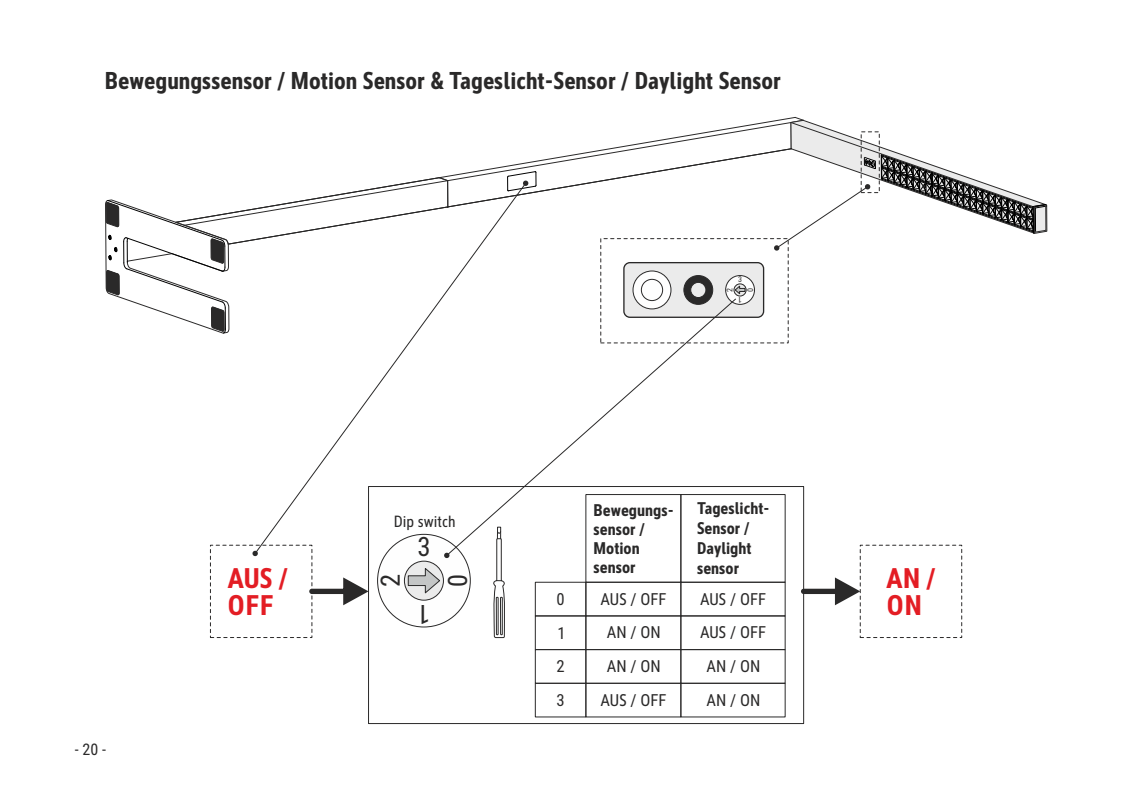
<style>
.page{position:relative;width:1121px;height:792px;background:#fff}
.page>*{position:absolute;margin:0;border:0;box-sizing:border-box;transform-origin:0 0}
.t1{font:700 condensed 27.9px/26.8px "MAUL";letter-spacing:.015em;color:#e31d24}
.t2{font:condensed 26.6px "MAUL";color:#2a2929}
.t3{font:700 condensed 23.9px "MAUL";color:#2a2929}
.t4{font:700 condensed 16.6px/19px "MAUL";color:#2a2929}
.t5{font:condensed 16.6px "MAUL";color:#2a2929}
.t6{font:condensed 16px "MAUL";color:#2a2929}
.t7{font:condensed 8px "MAUL";color:#2a2929}
</style>
<div class="page">
<svg style="left:404px;top:561px;width:39px;height:39px"></svg>
<div style="left:404px;top:561px;width:40px;height:40px;border:1px solid #2a2929;border-radius:50%"></div>
<svg style="left:408px;top:568px;width:32px;height:25px"></svg>
<div style="left:680px;top:494px;width:105px;height:89px;border:1px solid #2a2929"></div>
<svg style="left:493px;top:556px;width:12px;height:169px"></svg>
<div style="left:534px;top:582px;width:52px;height:34px;border:1px solid #2a2929"></div>
<div style="left:585px;top:582px;width:96px;height:34px;border:1px solid #2a2929"></div>
<div style="left:680px;top:582px;width:105px;height:34px;border:1px solid #2a2929"></div>
<div style="left:534px;top:615px;width:52px;height:35px;border:1px solid #2a2929"></div>
<div style="left:534px;top:649px;width:52px;height:35px;border:1px solid #2a2929"></div>
<div style="left:585px;top:649px;width:96px;height:35px;border:1px solid #2a2929"></div>
<div style="left:680px;top:649px;width:105px;height:35px;border:1px solid #2a2929"></div>
<div style="left:534px;top:683px;width:52px;height:34px;border:1px solid #2a2929"></div>
<div style="left:585px;top:683px;width:96px;height:34px;border:1px solid #2a2929"></div>
<div style="left:680px;top:683px;width:105px;height:34px;border:1px solid #2a2929"></div>
<div style="left:210px;top:545px;width:102px;height:93px;border:1px dashed #2a2929"></div>
<svg style="left:309px;top:577px;width:59px;height:28px"></svg>
<svg style="left:801px;top:577px;width:58px;height:28px"></svg>
<svg style="left:449px;top:334px;width:287px;height:222px"></svg>
<svg style="left:444px;top:554px;width:5px;height:4px"></svg>
<svg style="left:255px;top:334px;width:271px;height:220px"></svg>
<svg style="left:252px;top:551px;width:6px;height:5px"></svg>
<svg style="left:105px;top:117px;width:942px;height:217px"></svg>
<div style="left:859px;top:545px;width:102px;height:93px;border:1px dashed #2a2929"></div>
<p class="t3" style="left:105px;top:64px;width:677px">Bewegungssensor / Motion Sensor &amp; Tageslicht-Sensor / Daylight Sensor</p>
<p class="t7" style="left:737px;top:274px;width:5px">3</p>
<p class="t7" style="left:724px;top:292px;width:5px;rotate:-90deg">2</p>
<p class="t7" style="left:755px;top:288px;width:5px;rotate:90deg">0</p>
<p class="t6" style="left:75px;top:738px;width:33px">- 20 -</p>
<p class="t1" style="left:227px;top:563px;width:62px">AUS /<br>OFF</p>
<p class="t6" style="left:394px;top:510px;width:63px">Dip switch</p>
<p class="t2" style="left:417px;top:528px;width:15px">3</p>
<p class="t2" style="left:371px;top:587px;width:15px;rotate:-90deg">2</p>
<p class="t2" style="left:476px;top:574px;width:15px;rotate:90deg">0</p>
<p class="t2" style="left:430px;top:633px;width:15px;rotate:-180deg">1</p>
<p class="t7" style="left:741px;top:306px;width:5px;rotate:-180deg">1</p>
<p class="t5" style="left:556px;top:587px;width:10px">0</p>
<p class="t4" style="left:593px;top:500px;width:82px">Bewegungs&shy;sensor /<br>Motion sensor</p>
<p class="t4" style="left:697px;top:498px;width:74px;line-height:20px">Tageslicht-<br>Sensor /<br>Daylight sensor</p>
<p class="t5" style="left:600px;top:587px;width:67px">AUS / OFF</p>
<p class="t5" style="left:700px;top:587px;width:67px">AUS / OFF</p>
<p class="t5" style="left:557px;top:621px;width:10px">1</p>
<p class="t5" style="left:606px;top:621px;width:55px">AN / ON</p>
<p class="t5" style="left:700px;top:621px;width:67px">AUS / OFF</p>
<p class="t5" style="left:556px;top:655px;width:10px">2</p>
<p class="t5" style="left:606px;top:654px;width:55px">AN / ON</p>
<p class="t5" style="left:556px;top:689px;width:10px">3</p>
<p class="t5" style="left:600px;top:688px;width:67px">AUS / OFF</p>
<p class="t5" style="left:706px;top:688px;width:55px">AN / ON</p>
<p class="t5" style="left:706px;top:654px;width:55px">AN / ON</p>
<p class="t1" style="left:886px;top:563px;width:51px">AN /<br>ON</p>
</div>
